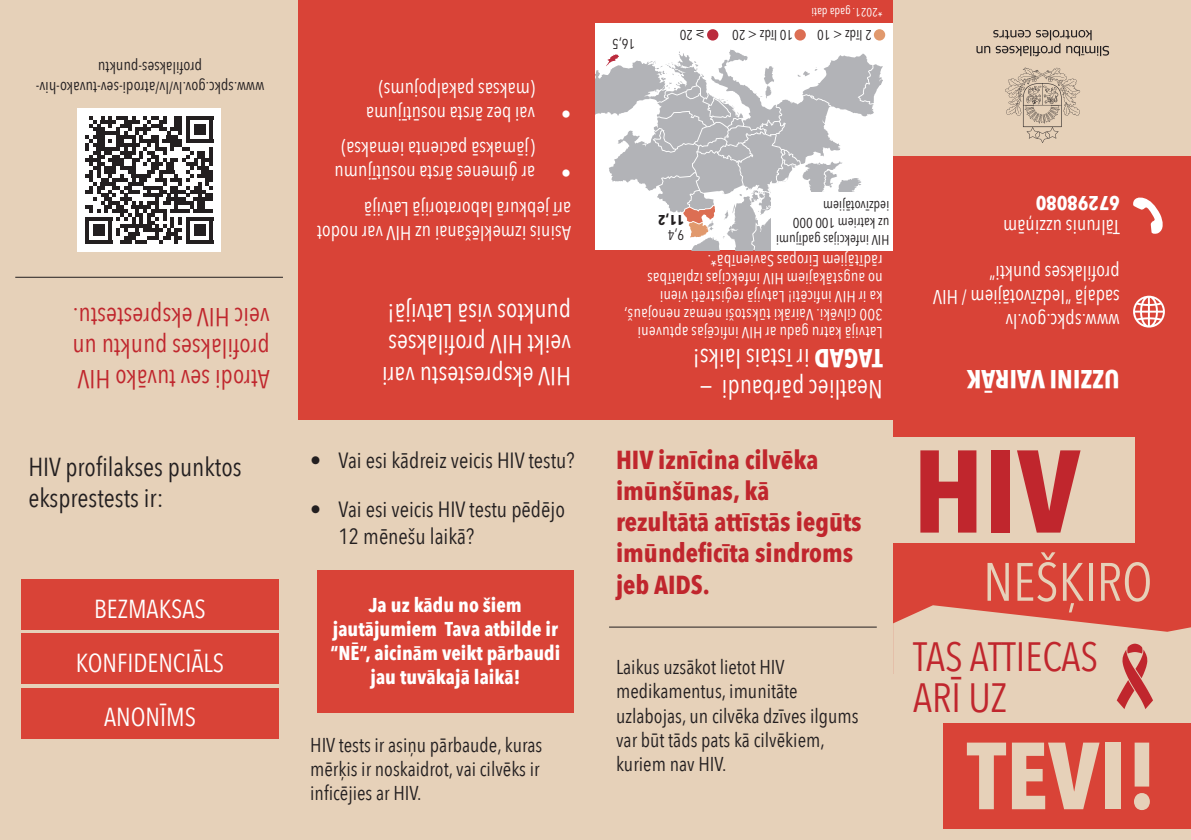
<style>
.page{position:relative;width:1191px;height:840px;background:#fff}
.page>*{position:absolute;margin:0;border:0;box-sizing:border-box;transform-origin:0 0}
.t1{font:700 116px "Avenir Next Condensed";color:#c0262d}
.t2{font:700 94px "Avenir Next Condensed";color:#e6d1b9}
.t3{font:53.4px "Avenir Next Condensed";color:#e6d1b9}
.t4{font:40.8px/41px "Avenir Next Condensed";color:#c0262d}
.t5{font:26px/31.2px "Avenir Next Condensed";color:#fff}
.t6{font:700 26px/31.2px "Avenir Next Condensed";color:#c0262d}
.t7{font:26px/31.2px "Avenir Next Condensed";color:#c0262d}
.t8{font:26px/31.2px "Avenir Next Condensed";color:#231f20}
.t9{font:700 26px "Avenir Next Condensed";color:#fff}
.t10{font:22px/26.4px "Avenir Next Condensed";color:#231f20}
.t11{font:20px/24px "Avenir Next Condensed";color:#fff}
.t12{font:20px/24px "Avenir Next Condensed";color:#231f20}
.t13{font:700 20px/24px "Avenir Next Condensed";color:#fff;text-align:center}
.t14{font:16px/18px "Avenir Next Condensed";letter-spacing:.015em;color:#fff}
.t15{font:16px/19.2px "Avenir Next Condensed";color:#231f20;text-align:center}
.t16{font:14px/16.8px "Avenir Next Condensed";color:#231f20}
.t17{font:700 14px "Avenir Next Condensed";color:#231f20}
.t18{font:12px "Avenir Next Condensed";color:#fff}
.s1{font-weight:700}
</style>
<div class="page">
<div style="left:291px;top:420px;width:603px;height:419px;background:#e6d1b9"></div>
<div style="left:893px;top:410px;width:298px;height:263px;background:#d94337"></div>
<svg style="left:893px;top:605px;width:298px;height:234px;background:#e4c1ab"></svg>
<div style="left:943px;top:723px;width:248px;height:105px;background:#d94337"></div>
<div style="left:891px;top:437px;width:243px;height:105px;background:#e6d1b9"></div>
<div style="left:595px;top:0;width:298px;height:420px;background:#d94337"></div>
<div style="left:298px;top:0;width:298px;height:420px;background:#d94337"></div>
<div style="left:0;top:0;width:298px;height:839px;background:#e6d1b9"></div>
<div style="left:893px;top:0;width:298px;height:419px;background:#e6d1b9"></div>
<div style="left:883px;top:156px;width:308px;height:264px;background:#d94337"></div>
<div style="left:317px;top:570px;width:257px;height:142px;background:#d94337"></div>
<div style="left:21px;top:579px;width:258px;height:50px;background:#d94337"></div>
<div style="left:21px;top:633px;width:258px;height:50px;background:#d94337"></div>
<div style="left:21px;top:687px;width:258px;height:50px;background:#d94337"></div>
<svg style="left:1116px;top:643px;width:37px;height:65px;background:#d5867b"></svg>
<div style="left:77px;top:108px;width:144px;height:143px;background:#fff"></div>
<svg style="left:85px;top:116px;width:128px;height:128px"></svg>
<svg style="left:1005px;top:68px;width:75px;height:75px"></svg>
<svg style="left:976px;top:30px;width:133px;height:26px"></svg>
<svg style="left:1133px;top:295px;width:31px;height:32px"></svg>
<svg style="left:1133px;top:197px;width:30px;height:37px"></svg>
<hr style="left:609px;top:626px;width:267px;height:1px;background:#231f20">
<hr style="left:15px;top:276px;width:268px;height:1px;background:#231f20">
<div style="left:595px;top:23px;width:298px;height:227px;background:#fff"></div>
<svg style="left:595px;top:50px;width:288px;height:200px"></svg>
<div style="left:874px;top:29px;width:11px;height:12px;background:#e1996d;border-radius:50%"></div>
<div style="left:794px;top:29px;width:12px;height:12px;background:#dc6e53;border-radius:50%"></div>
<div style="left:707px;top:29px;width:11px;height:12px;background:#bb2b3d;border-radius:50%"></div>
<div style="left:771px;top:192px;width:122px;height:58px;background:#fff"></div>
<p class="t15" style="left:264px;top:97px;width:230px;rotate:-180deg">www.spkc.gov.lv/lv/atrodi-sev-tuvako-hiv&shy;profilakses-punktu</p>
<p class="t11" style="left:535px;top:103px;width:158px;rotate:-180deg">(maksas pakalpojums)</p>
<p class="t11" style="left:535px;top:168px;width:195px;line-height:35.4px;rotate:-180deg">(jāmaksā pacienta iemaksa) vai bez ārsta nosūtījuma</p>
<p class="t11" style="left:571px;top:127px;width:11px;rotate:-180deg">•</p>
<p class="t11" style="left:535px;top:186px;width:202px;rotate:-180deg">ar ģimenes ārsta nosūtījumu</p>
<p class="t11" style="left:571px;top:186px;width:11px;rotate:-180deg">•</p>
<p class="t11" style="left:571px;top:246px;width:255px;rotate:-180deg">Asinis izmeklēšanai uz HIV var nodot arī jebkurā laboratorijā Latvijā</p>
<h3 class="t7" style="left:270px;top:395px;width:199px;rotate:-180deg">Atrodi sev tuvāko HIV profilakses punktu un veic HIV eksprestestu.</h3>
<h3 class="t5" style="left:571px;top:392px;width:191px;rotate:-180deg">HIV eksprestestu vari veikt HIV profilakses punktos visā Latvijā!</h3>
<h3 class="t8" style="left:28px;top:449px;width:215px">HIV profilakses punktos eksprestests ir:</h3>
<h3 class="t5" style="left:76px;top:580px;width:150px;line-height:54.2px;text-align:center">BEZMAKSAS<br>KONFIDENCIĀLS<br>ANONĪMS</h3>
<p class="t10" style="left:310px;top:446px;width:266px">• Vai esi kādreiz veicis HIV testu?</p>
<p class="t10" style="left:338px;top:495px;width:228px;text-indent:-28px">• Vai esi veicis HIV testu pēdējo<br>12 mēnešu laikā?</p>
<p class="t13" style="left:330px;top:592px;width:231px">Ja uz kādu no šiem jautājumiem Tava atbilde ir “NĒ“, aicinām veikt pārbaudi jau tuvākajā laikā!</p>
<p class="t12" style="left:310px;top:731px;width:234px">HIV tests ir asiņu pārbaude, kuras mērķis ir noskaidrot, vai cilvēks ir inficējies ar HIV.</p>
<p class="t16" style="left:635px;top:53px;width:24px;rotate:-180deg">16,5</p>
<p class="t18" style="left:883px;top:22px;width:73px;rotate:-180deg">*2021. gada dati</p>
<p class="t16" style="left:705px;top:44px;width:27px;rotate:-180deg">≥ 20</p>
<p class="t16" style="left:793px;top:44px;width:62px;rotate:-180deg">10 līdz &lt; 20</p>
<p class="t16" style="left:871px;top:44px;width:56px;rotate:-180deg">2 līdz &lt; 10</p>
<p class="t17" style="left:684px;top:229px;width:27px;rotate:-180deg">11,2</p>
<p class="t16" style="left:684px;top:244px;width:18px;rotate:-180deg">9,4</p>
<p class="t16" style="left:889px;top:248px;width:115px;rotate:-180deg">HIV infekcijas gadījumi uz katriem 100 000 iedzīvotājiem</p>
<p class="t14" style="left:883px;top:342px;width:260px;rotate:-180deg">Latvijā katru gadu ar HIV inficējas aptuveni 300 cilvēki. Vairāki tūkstoši nemaz nenojauš, ka ir HIV inficēti! Latvijā reģistrēti vieni<br>no augstākajiem HIV infekcijas izplatības rādītājiem Eiropas Savienībā*.</p>
<h3 class="t5" style="left:883px;top:406px;width:192px;rotate:-180deg">Neatliec pārbaudi —<br><span class="s1">TAGAD</span> ir īstais laiks!</h3>
<h3 class="t6" style="left:616px;top:443px;width:247px">HIV iznīcina cilvēka imūnšūnas, kā rezultātā attīstās iegūts imūndeficīta sindroms jeb AIDS.</h3>
<p class="t12" style="left:616px;top:654px;width:244px">Laikus uzsākot lietot HIV medikamentus, imunitāte uzlabojas, un cilvēka dzīves ilgums var būt tāds pats kā cilvēkiem, kuriem nav HIV.</p>
<p class="t13" style="left:1119px;top:215px;width:85px;rotate:-180deg">67298080</p>
<p class="t11" style="left:1119px;top:239px;width:118px;rotate:-180deg">Tālrunis uzziņām</p>
<p class="t11" style="left:1119px;top:333px;width:188px;rotate:-180deg">www.spkc.gov.lv<br>sadaļā “Iedzīvotājiem / HIV profilakses punkti“</p>
<h3 class="t9" style="left:1119px;top:395px;width:154px;rotate:-180deg">UZZINI VAIRĀK</h3>
<h1 class="t1" style="left:913px;top:420px;width:169px">HIV</h1>
<h3 class="t3" style="left:983px;top:536px;width:171px">NEŠĶIRO</h3>
<h3 class="t4" style="left:913px;top:633px;width:187px">TAS ATTIECAS<br>ARĪ UZ</h3>
<h2 class="t2" style="left:967px;top:718px;width:192px">TEVI!</h2>
</div>
